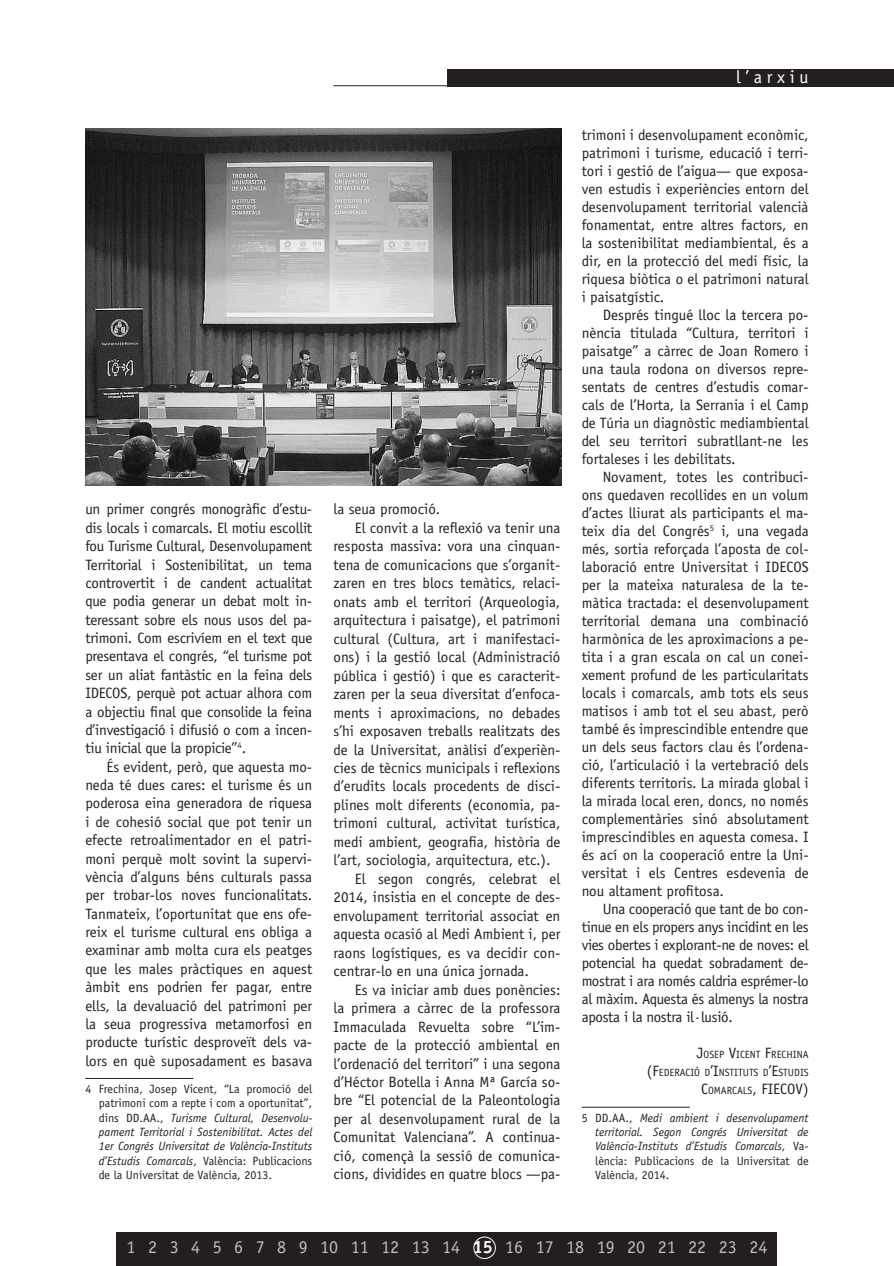
<style>
.page{position:relative;width:894px;height:1266px;background:#fff}
.page>*{position:absolute;margin:0;border:0;box-sizing:border-box;transform-origin:0 0}
.t1{font:18px "Officina Sans";color:#bcbdc0}
.t2{font:18px "Officina Sans";letter-spacing:.26em;color:#fff}
.Text{font:15px/18.5px "Officina Sans";color:#231f20;text-align:justify}
.signatura{font:15px "Officina Sans";color:#231f20}
.notes_al_peu{font:12px/14.4px "Officina Sans";color:#231f20;text-align:justify}
.notes_al_peu-2{font:italic 12px/14.4px "Officina Sans";color:#231f20;text-align:justify}
.signatura-2{font:10.5px "Officina Sans";color:#231f20}
.s1{font-style:italic}
.s2{font-size:15px}
.s3{font-size:10.5px}
.s4{font-style:normal}
.s5{font-weight:700;color:#fff}
</style>
<div class="page">
<div style="left:117px;top:1232px;width:660px;height:34px;background:#231f20"></div>
<div style="left:447px;top:69px;width:446px;height:17px;background:#231f20"></div>
<hr style="left:333px;top:85px;width:114px;height:1px;background:#231f20">
<div style="left:473px;top:1236px;width:22px;height:22px;border:1px solid #fff;border-radius:50%"></div>
<hr style="left:85px;top:1078px;width:108px;height:1px;background:#231f20">
<hr style="left:581px;top:1106px;width:108px;height:1px;background:#231f20">
<img style="left:85px;top:129px;width:476px;height:356px">
<p class="Text" style="left:85px;top:500px;width:228px">un primer congrés monogràfic d’estu&shy;dis locals i comarcals. El motiu escollit fou Turisme Cultural, Desenvolupament Territorial i Sostenibilitat, un tema controvertit i de candent actualitat que podia generar un debat molt in&shy;teressant sobre els nous usos del pa&shy;trimoni. Com escrivíem en el text que presentava el congrés, “el turisme pot ser un aliat fantàstic en la feina dels IDECOS, perquè pot actuar alhora com a objectiu final que consolide la feina d’investigació i difusió o com a incen&shy;tiu inicial que la propicie”<sup>4</sup>.</p>
<p class="Text" style="left:85px;top:757px;width:228px;text-indent:21px">És evident, però, que aquesta mo&shy;neda té dues cares: el turisme és un poderosa eina generadora de riquesa i de cohesió social que pot tenir un efecte retroalimentador en el patri&shy;moni perquè molt sovint la supervi&shy;vència d’alguns béns culturals passa per trobar-los noves funcionalitats.<br>Tanmateix, l’oportunitat que ens ofe&shy;reix el turisme cultural ens obliga a examinar amb molta cura els peatges que les males pràctiques en aquest àmbit ens podrien fer pagar, entre ells, la devaluació del patrimoni per la seua progressiva metamorfosi en producte turístic desproveït dels va&shy;lors en què suposadament es basava</p>
<p class="notes_al_peu" style="left:99px;top:1081px;width:215px;text-indent:-14px">4 Frechina, Josep Vicent, “La promoció del patrimoni com a repte i com a oportunitat”, dins DD.AA., <span class="s1">Turisme Cultural, Desenvolu&shy;pament Territorial i Sostenibilitat. Actes del 1er Congrés Universitat de València-Instituts d’Estudis Comarcals</span>, València: Publicacions de la Universitat de València, 2013.</p>
<p class="Text" style="left:333px;top:500px;width:108px">la seua promoció.</p>
<p class="Text" style="left:333px;top:518px;width:228px;text-indent:21px">El convit a la reflexió va tenir una resposta massiva: vora una cinquan&shy;tena de comunicacions que s’organit&shy;zaren en tres blocs temàtics, relaci&shy;onats amb el territori (Arqueologia, arquitectura i paisatge), el patrimoni cultural (Cultura, art i manifestaci&shy;ons) i la gestió local (Administració pública i gestió) i que es caracterit&shy;zaren per la seua diversitat d’enfoca&shy;ments i aproximacions, no debades s’hi exposaven treballs realitzats des de la Universitat, anàlisi d’experièn&shy;cies de tècnics municipals i reflexions d’erudits locals procedents de disci&shy;plines molt diferents (economia, pa&shy;trimoni cultural, activitat turística, medi ambient, geografia, història de l’art, sociologia, arquitectura, etc.).</p>
<p class="Text" style="left:333px;top:869px;width:228px;text-indent:21px">El segon congrés, celebrat el 2014, insistia en el concepte de des&shy;envolupament territorial associat en aquesta ocasió al Medi Ambient i, per raons logístiques, es va decidir con&shy;centrar-lo en una única jornada.</p>
<p class="Text" style="left:333px;top:980px;width:228px;text-indent:21px">Es va iniciar amb dues ponències: la primera a càrrec de la professora Immaculada Revuelta sobre “L’im&shy;pacte de la protecció ambiental en l’ordenació del territori” i una segona d’Héctor Botella i Anna Mª García so&shy;bre “El potencial de la Paleontologia per al desenvolupament rural de la Comunitat Valenciana”. A continua&shy;ció, començà la sessió de comunica&shy;cions, dividides en quatre blocs —pa-</p>
<p class="t2" style="left:736px;top:66px;width:74px">l’arxiu</p>
<p class="Text" style="left:581px;top:126px;width:228px;line-height:18px">trimoni i desenvolupament econòmic, patrimoni i turisme, educació i terri&shy;tori i gestió de l’aigua— que exposa&shy;ven estudis i experiències entorn del desenvolupament territorial valencià fonamentat, entre altres factors, en la sostenibilitat mediambiental, és a dir, en la protecció del medi físic, la riquesa biòtica o el patrimoni natural i paisatgístic.</p>
<p class="Text" style="left:581px;top:306px;width:228px;line-height:18px;text-indent:21px">Després tingué lloc la tercera po&shy;nència titulada “Cultura, territori i paisatge” a càrrec de Joan Romero i una taula rodona on diversos repre&shy;sentats de centres d’estudis comar&shy;cals de l’Horta, la Serrania i el Camp de Túria un diagnòstic mediambiental del seu territori subratllant-ne les fortaleses i les debilitats.</p>
<p class="Text" style="left:581px;top:468px;width:228px;line-height:18px;text-indent:21px">Novament, totes les contribuci&shy;ons quedaven recollides en un volum d’actes lliurat als participants el ma&shy;teix dia del Congrés<sup>5</sup> i, una vegada més, sortia reforçada l’aposta de col· laboració entre Universitat i IDECOS per la mateixa naturalesa de la te&shy;màtica tractada: el desenvolupament territorial demana una combinació harmònica de les aproximacions a pe&shy;tita i a gran escala on cal un conei&shy;xement profund de les particularitats locals i comarcals, amb tots els seus matisos i amb tot el seu abast, però també és imprescindible entendre que un dels seus factors clau és l’ordena&shy;ció, l’articulació i la vertebració dels diferents territoris. La mirada global i la mirada local eren, doncs, no només complementàries sinó absolutament imprescindibles en aquesta comesa. I és ací on la cooperació entre la Uni&shy;versitat i els Centres esdevenia de nou altament profitosa.</p>
<p class="Text" style="left:581px;top:900px;width:228px;line-height:18px;text-indent:21px">Una cooperació que tant de bo con&shy;tinue en els propers anys incidint en les vies obertes i explorant-ne de noves: el potencial ha quedat sobradament de&shy;mostrat i ara només caldria esprémer-lo al màxim. Aquesta és almenys la nostra aposta i la nostra il·lusió.</p>
<p class="signatura-2" style="left:696px;top:1048px;width:113px"><span class="s2">J</span>OSEP <span class="s2">V</span>ICENT <span class="s2">F</span>RECHINA</p>
<p class="signatura-2" style="left:647px;top:1066px;width:163px"><span class="s2">(F</span>EDERACIÓ D<span class="s2">’I</span>NSTITUTS D<span class="s2">’E</span>STU DIS</p>
<p class="signatura" style="left:701px;top:1080px;width:109px">C<span class="s3">OMARCALS</span>, FIECOV)</p>
<p class="notes_al_peu-2" style="left:595px;top:1110px;width:215px;text-indent:-14px"><span class="s4">5 DD.AA.,</span> Medi ambient i desenvolupament territorial. Segon Congrés Universitat de València-Instituts d’Estudis Comarcals<span class="s4">, Va&shy;lència: Publicacions de la Universitat de València, 2014.</span></p>
<p class="t1" style="left:127px;top:1236px;width:642px">1 2 3 4 5 6 7 8 9 10 11 12 13 14 <span class="s5">15</span> 16 17 18 19 20 21 22 23 24</p>
</div>
